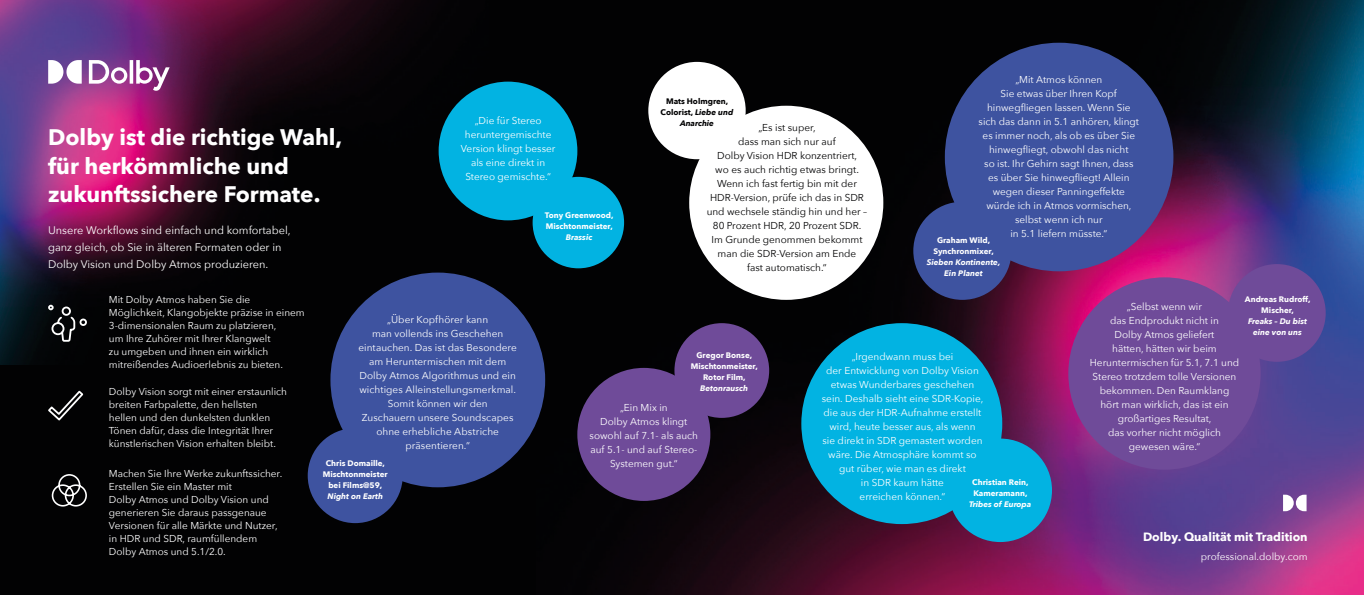
<style>
.page{position:relative;width:1364px;height:595px;background:#020203}
.page>*{position:absolute;margin:0;border:0;box-sizing:border-box;transform-origin:0 0}
.t1{font:700 22.4px/28.6px "Avenir Next";color:#fff}
.t2{font:700 12px "Avenir Next";color:#fff}
.t3{font:11px/17px "Avenir Next";color:#fff}
.Large_quote_-_German{font:10px/14px "Avenir Next";color:#fff;text-align:center}
.t4{font:10px/14px "Avenir Next";color:#020203;text-align:center}
.t5{font:700 8px/11px "Avenir Next";color:#fff;text-align:center}
.t6{font:italic 700 8px/11px "Avenir Next";color:#fff;text-align:center}
.t7{font:700 8px/11px "Avenir Next";color:#020203;text-align:center}
.s1{font-style:italic}
.s2{font-style:normal}
</style>
<div class="page">
<img style="left:536px;top:0;width:828px;height:595px">
<img style="left:0;top:0;width:489px;height:365px">
<svg style="left:48px;top:60px;width:122px;height:31px;background:#b27db2"></svg>
<div style="left:439px;top:82px;width:138px;height:138px;background:#02b3e2;border-radius:50%"></div>
<div style="left:533px;top:177px;width:91px;height:91px;background:#02b3e2;border-radius:50%"></div>
<div style="left:1068px;top:277px;width:193px;height:193px;background:#6f4b99;border-radius:50%"></div>
<div style="left:1228px;top:264px;width:98px;height:98px;background:#6f4b99;border-radius:50%"></div>
<div style="left:689px;top:106px;width:194px;height:194px;background:#fff;border-radius:50%"></div>
<div style="left:648px;top:62px;width:98px;height:97px;background:#fff;border-radius:50%"></div>
<div style="left:801px;top:323px;width:201px;height:201px;background:#02b3e2;border-radius:50%"></div>
<div style="left:949px;top:439px;width:103px;height:103px;background:#02b3e2;border-radius:50%"></div>
<div style="left:577px;top:368px;width:133px;height:133px;background:#6f4b99;border-radius:50%"></div>
<div style="left:674px;top:323px;width:95px;height:95px;background:#6f4b99;border-radius:50%"></div>
<div style="left:945px;top:43px;width:228px;height:228px;background:#3e53a0;border-radius:50%"></div>
<div style="left:913px;top:202px;width:98px;height:98px;background:#3e53a0;border-radius:50%"></div>
<div style="left:330px;top:273px;width:215px;height:214px;background:#3e53a0;border-radius:50%"></div>
<div style="left:308px;top:428px;width:95px;height:95px;background:#3e53a0;border-radius:50%"></div>
<svg style="left:47px;top:304px;width:41px;height:39px"></svg>
<svg style="left:48px;top:390px;width:36px;height:31px"></svg>
<svg style="left:51px;top:474px;width:36px;height:33px"></svg>
<svg style="left:1283px;top:495px;width:25px;height:22px"></svg>
<p class="t1" style="left:48px;top:123px;width:296px">Dolby ist die richtige Wahl, für herkömmliche und zukunftssichere Formate.</p>
<p class="t3" style="left:48px;top:221px;width:244px">Unsere Workflows sind einfach und komfortabel, ganz gleich, ob Sie in älteren Formaten oder in<br>Dolby Vision und Dolby Atmos produzieren.</p>
<p class="Large_quote_-_German" style="left:461px;top:113px;width:96px">„Die für Stereo heruntergemischte<br>Version klingt besser als eine direkt in<br>Stereo gemischte.“</p>
<p class="t5" style="left:545px;top:210px;width:70px">Tony Greenwood,<br>Mischtonmeister,<br><span class="s1">Brassic</span></p>
<p class="t7" style="left:661px;top:96px;width:74px">Mats Holmgren,<br>Colorist, <span class="s1">Liebe und<br>Anarchie</span></p>
<p class="t4" style="left:707px;top:121px;width:162px">„Es ist super,<br>dass man sich nur auf<br>Dolby Vision HDR konzentriert,<br>wo es auch richtig etwas bringt.<br>Wenn ich fast fertig bin mit der<br>HDR-Version, prüfe ich das in SDR und wechsele ständig hin und her –<br>80 Prozent HDR, 20 Prozent SDR.<br>Im Grunde genommen bekommt man die SDR-Version am Ende<br>fast automatisch.“</p>
<p class="Large_quote_-_German" style="left:979px;top:72px;width:162px">„Mit Atmos können<br>Sie etwas über Ihren Kopf hinwegfliegen lassen. Wenn Sie sich das dann in 5.1 anhören, klingt es immer noch, als ob es über Sie hinwegfliegt, obwohl das nicht<br>so ist. Ihr Gehirn sagt Ihnen, dass es über Sie hinwegfliegt! Allein wegen dieser Panningeffekte würde ich in Atmos vormischen, selbst wenn ich nur<br>in 5.1 liefern müsste.“</p>
<p class="t6" style="left:927px;top:234px;width:75px"><span class="s2">Graham Wild,<br>Synchronmixer,<br></span>Sieben Kontinente,<br>Ein Planet</p>
<p class="Large_quote_-_German" style="left:109px;top:292px;width:197px;line-height:13px;text-align:left">Mit Dolby Atmos haben Sie die Möglichkeit, Klangobjekte präzise in einem 3-dimensionalen Raum zu platzieren,<br>um Ihre Zuhörer mit Ihrer Klangwelt<br>zu umgeben und ihnen ein wirklich mitreißendes Audioerlebnis zu bieten.</p>
<p class="Large_quote_-_German" style="left:109px;top:384px;width:180px;line-height:13px;text-align:left">Dolby Vision sorgt mit einer erstaunlich breiten Farbpalette, den hellsten hellen und den dunkelsten dunklen Tönen dafür, dass die Integrität Ihrer künstlerischen Vision erhalten bleibt.</p>
<p class="Large_quote_-_German" style="left:109px;top:466px;width:175px;line-height:13px;text-align:left">Machen Sie Ihre Werke zukunftssicher.<br>Erstellen Sie ein Master mit<br>Dolby Atmos und Dolby Vision und generieren Sie daraus passgenaue<br>Versionen für alle Märkte und Nutzer, in HDR und SDR, raumfüllendem<br>Dolby Atmos und 5.1/2.0.</p>
<p class="Large_quote_-_German" style="left:359px;top:312px;width:160px">„Über Kopfhörer kann<br>man vollends ins Geschehen eintauchen. Das ist das Besondere am Heruntermischen mit dem<br>Dolby Atmos Algorithmus und ein wichtiges Alleinstellungsmerkmal.<br>Somit können wir den<br>Zuschauern unsere Soundscapes ohne erhebliche Abstriche präsentieren.“</p>
<p class="t5" style="left:323px;top:458px;width:66px">Chris Domaille,<br>Mischtonmeister bei Films@59,<br><span class="s1">Night on Earth</span></p>
<p class="t5" style="left:691px;top:349px;width:68px">Gregor Bonse,<br>Mischtonmeister,<br>Rotor Film,<br><span class="s1">Betonrausch</span></p>
<p class="Large_quote_-_German" style="left:590px;top:400px;width:110px">„Ein Mix in<br>Dolby Atmos klingt sowohl auf 7.1- als auch auf 5.1- und auf Stereo-<br>Systemen gut.“</p>
<p class="Large_quote_-_German" style="left:822px;top:349px;width:163px">„Irgendwann muss bei<br>der Entwicklung von Dolby Vision etwas Wunderbares geschehen sein. Deshalb sieht eine SDR-Kopie, die aus der HDR-Aufnahme erstellt wird, heute besser aus, als wenn<br>sie direkt in SDR gemastert worden wäre. Die Atmosphäre kommt so gut rüber, wie man es direkt<br>in SDR kaum hätte<br>erreichen können.“</p>
<p class="t5" style="left:969px;top:476px;width:64px">Christian Rein,<br>Kameramann,<br><span class="s1">Tribes of Europa</span></p>
<p class="Large_quote_-_German" style="left:1090px;top:299px;width:151px">„Selbst wenn wir<br>das Endprodukt nicht in<br>Dolby Atmos geliefert<br>hätten, hätten wir beim<br>Heruntermischen für 5.1, 7.1 und<br>Stereo trotzdem tolle Versionen bekommen. Den Raumklang hört man wirklich, das ist ein großartiges Resultat,<br>das vorher nicht möglich gewesen wäre.“</p>
<p class="t5" style="left:1245px;top:294px;width:67px">Andreas Rudroff,<br>Mischer,<br><span class="s1">Freaks – Du bist eine von uns</span></p>
<p class="t2" style="left:1143px;top:526px;width:166px">Dolby. Qualität mit Tradition</p>
<p class="Large_quote_-_German" style="left:1201px;top:550px;width:108px">professional.dolby.com</p>
</div>
